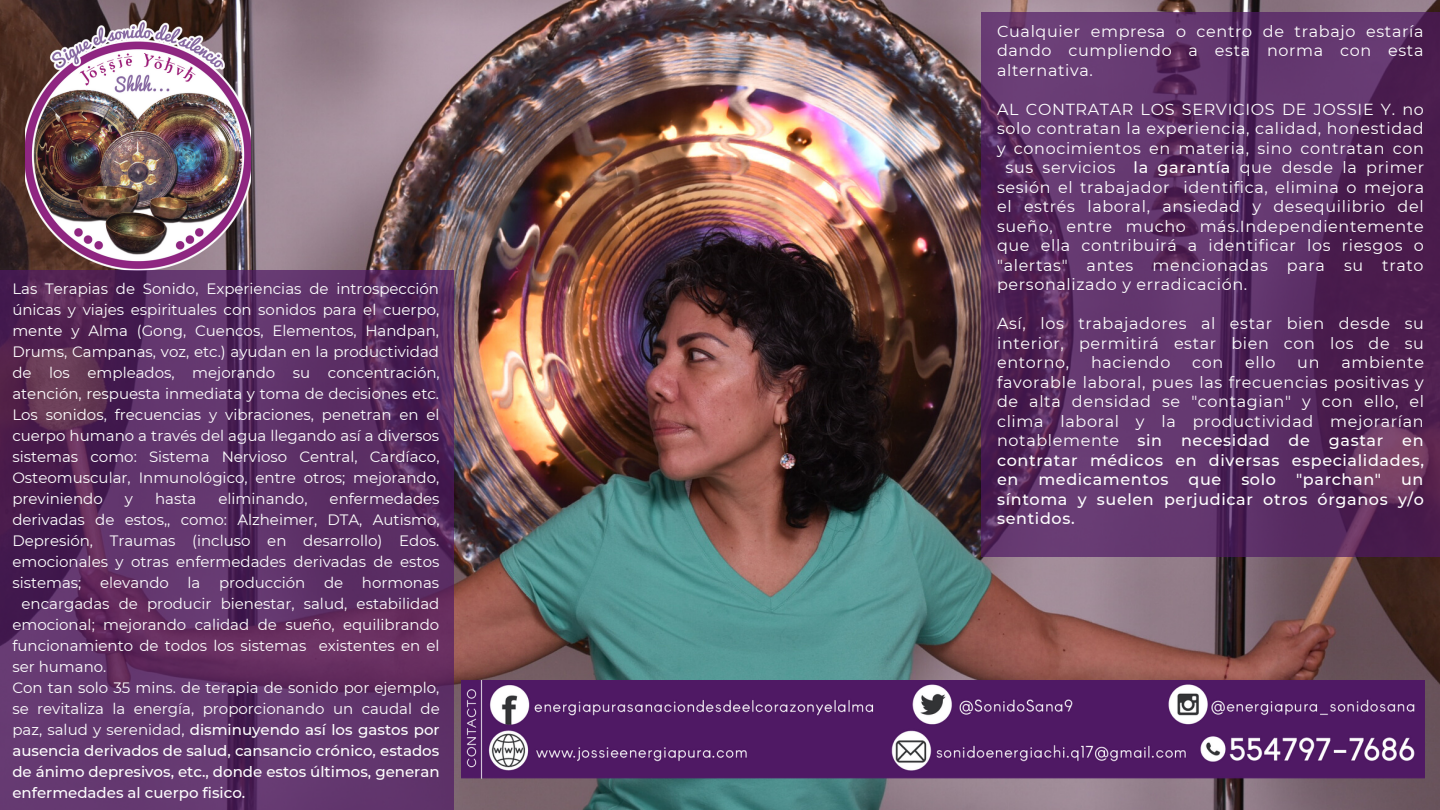
<style>
.page{position:relative;width:1440px;height:810px;background:#fff}
.page>*{position:absolute;margin:0;border:0;box-sizing:border-box;transform-origin:0 0}
.t1{font:16px/19.5px "Montserrat";letter-spacing:.04em;color:#fff;text-align:justify}
.t2{font:500 16px/19.5px "Montserrat";letter-spacing:.04em;color:#fff;text-align:justify}
.t3{font:15px/21px "Montserrat";color:#fff;text-align:justify}
.t4{font:500 15px "Montserrat";color:#fff}
.s1{font-weight:400}
.s2{font-weight:500}
</style>
<div class="page">
<img style="left:0;top:0;width:1440px;height:810px">
<img style="left:25px;top:20px;width:226px;height:250px">
<svg style="left:0;top:270px;width:453px;height:540px;background:#5b2e63"></svg>
<svg style="left:982px;top:12px;width:458px;height:545px;background:#5b2e63"></svg>
<img style="left:461px;top:680px;width:964px;height:98px">
<p class="t3" style="left:12px;top:278px;width:429px">Las Terapias de Sonido, Experiencias de introspección únicas y viajes espirituales con sonidos para el cuerpo, mente y Alma (Gong, Cuencos, Elementos, Handpan, Drums, Campanas, voz, etc.) ayudan en la productividad de los empleados, mejorando su concentración, atención, respuesta inmediata y toma de decisiones etc.<br>Los sonidos, frecuencias y vibraciones, penetran en el cuerpo humano a través del agua llegando así a diversos sistemas como: Sistema Nervioso Central, Cardíaco, Osteomuscular, Inmunológico, entre otros; mejorando, previniendo</p>
<p class="t3" style="left:125px;top:488px;width:10px">y</p>
<p class="t3" style="left:155px;top:488px;width:43px">hasta</p>
<p class="t3" style="left:219px;top:488px;width:90px">eliminando,</p>
<p class="t3" style="left:330px;top:488px;width:111px">enfermedades</p>
<p class="t3" style="left:12px;top:509px;width:429px">derivadas de estos,, como: Alzheimer, DTA, Autismo,</p>
<p class="t3" style="left:12px;top:530px;width:428px">Depresión, Traumas (incluso en desarrollo) Edos.</p>
<p class="t3" style="left:12px;top:551px;width:429px">emocionales y otras enfermedades derivadas de estos</p>
<p class="t3" style="left:12px;top:572px;width:428px">sistemas; elevando la producción de hormonas</p>
<p class="t3" style="left:22px;top:593px;width:419px">encargadas de producir bienestar, salud, estabilidad</p>
<p class="t3" style="left:12px;top:614px;width:428px">emocional; mejorando calidad de sueño, equilibrando</p>
<p class="t3" style="left:12px;top:635px;width:429px">funcionamiento de todos los sistemas existentes en el</p>
<p class="t3" style="left:12px;top:656px;width:96px">ser humano.</p>
<p class="t3" style="left:12px;top:677px;width:429px">Con tan solo 35 mins. de terapia de sonido por ejemplo,</p>
<p class="t3" style="left:12px;top:698px;width:429px">se revitaliza la energía, proporcionando un caudal de</p>
<p class="t4" style="left:12px;top:720px;width:429px"><span class="s1">paz, salud y serenidad,</span> disminuyendo así los gastos por</p>
<p class="t4" style="left:12px;top:741px;width:428px">ausencia derivados de salud, cansancio crónico, estados</p>
<p class="t4" style="left:12px;top:762px;width:429px">de ánimo depresivos, etc., donde estos últimos, generan</p>
<p class="t4" style="left:12px;top:783px;width:234px">enfermedades al cuerpo fisico.</p>
<p class="t1" style="left:997px;top:22px;width:428px">Cualquier empresa o centro de trabajo estaría dando cumpliendo a esta norma con esta alternativa.</p>
<p class="t1" style="left:997px;top:100px;width:428px">AL CONTRATAR LOS SERVICIOS DE JOSSIE Y. no</p>
<p class="t1" style="left:997px;top:119px;width:428px">solo contratan la experiencia, calidad, honestidad</p>
<p class="t1" style="left:997px;top:139px;width:428px">y conocimientos en materia, sino contratan con</p>
<p class="t1" style="left:1006px;top:158px;width:420px">sus servicios <span class="s2">la garantía</span> que desde la primer</p>
<p class="t1" style="left:997px;top:178px;width:429px">sesión el trabajador identifica, elimina o mejora</p>
<p class="t1" style="left:997px;top:197px;width:428px">el estrés laboral, ansiedad y desequilibrio del</p>
<p class="t1" style="left:997px;top:217px;width:428px">sueño, entre mucho más.Independientemente</p>
<p class="t1" style="left:997px;top:236px;width:428px">que ella contribuirá a identificar los riesgos o</p>
<p class="t1" style="left:997px;top:256px;width:428px">"alertas" antes mencionadas para su trato</p>
<p class="t1" style="left:997px;top:275px;width:252px">personalizado y erradicación.</p>
<p class="t1" style="left:997px;top:314px;width:428px">Así, los trabajadores al estar bien desde su interior, permitirá estar bien con los de su entorno,</p>
<p class="t2" style="left:997px;top:353px;width:429px;text-indent:344px"><span class="s1">ambiente favorable laboral, pues las frecuencias positivas y de alta densidad se "contagian" y con ello, el clima laboral y la productividad mejorarían notablemente</span> sin necesidad de gastar en contratar médicos en diversas especialidades, en medicamentos que solo "parchan" un síntoma y suelen perjudicar otros órganos y/o sentidos.</p>
<p class="t1" style="left:1091px;top:353px;width:81px">haciendo</p>
<p class="t1" style="left:1192px;top:353px;width:33px">con</p>
<p class="t1" style="left:1245px;top:353px;width:32px">ello</p>
<p class="t1" style="left:1297px;top:353px;width:24px">un</p>
</div>
